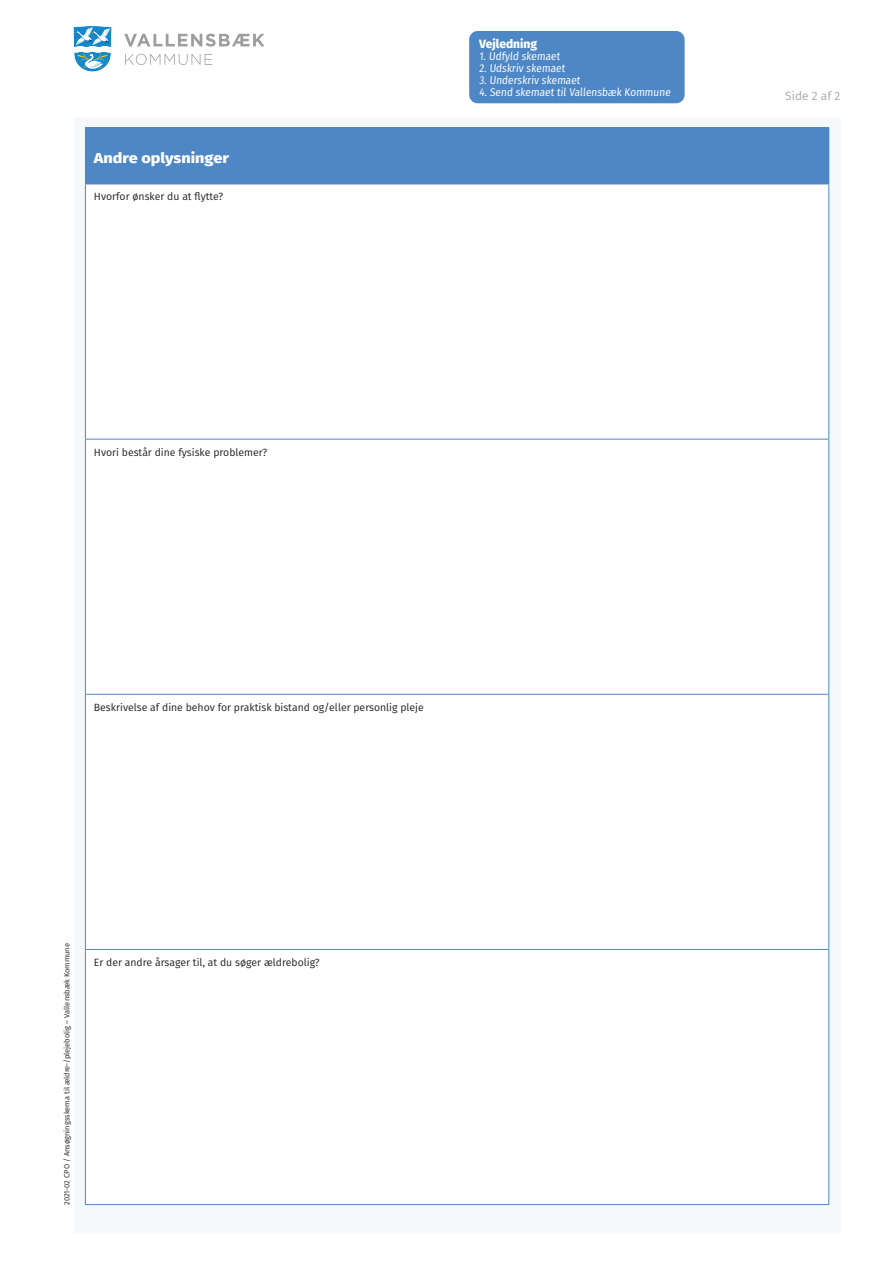
<style>
.page{position:relative;width:893px;height:1263px;background:#fff}
.page>*{position:absolute;margin:0;border:0;box-sizing:border-box;transform-origin:0 0}
.Skemanavn{font:800 14.4px "Fira Sans";color:#fff;scale:1.12 1}
.t1{font:800 12px "Fira Sans";color:#fff}
.t2{font:12px "Fira Sans";color:#a8a9ad}
.t3{font:11.25px "Fira Sans Condensed";color:#fff}
._008_Ledetekst{font:10.5px "Fira Sans";color:#231f20}
.t4{font:7.5px "Fira Sans";color:#231f20}
</style>
<div class="page">
<svg style="left:74px;top:26px;width:38px;height:46px"></svg>
<svg style="left:124px;top:34px;width:140px;height:13px"></svg>
<svg style="left:125px;top:54px;width:87px;height:11px"></svg>
<div style="left:469px;top:31px;width:216px;height:72px;background:#4e87c6;border-radius:9px"></div>
<div style="left:85px;top:128px;width:744px;height:56px;background:#4e87c6"></div>
<hr style="left:85px;top:184px;width:1px;height:255px;background:#4e87c6">
<hr style="left:85px;top:184px;width:744px;height:1px;background:#4e87c6">
<hr style="left:828px;top:184px;width:1px;height:255px;background:#4e87c6">
<hr style="left:85px;top:439px;width:1px;height:255px;background:#4e87c6">
<hr style="left:85px;top:695px;width:1px;height:254px;background:#4e87c6">
<hr style="left:85px;top:950px;width:1px;height:254px;background:#4e87c6">
<hr style="left:85px;top:439px;width:744px;height:1px;background:#4e87c6">
<hr style="left:828px;top:439px;width:1px;height:255px;background:#4e87c6">
<hr style="left:828px;top:695px;width:1px;height:254px;background:#4e87c6">
<hr style="left:828px;top:950px;width:1px;height:254px;background:#4e87c6">
<hr style="left:85px;top:694px;width:744px;height:1px;background:#4e87c6">
<hr style="left:85px;top:949px;width:744px;height:1px;background:#4e87c6">
<hr style="left:85px;top:1204px;width:744px;height:1px;background:#4e87c6">
<p class="Skemanavn" style="left:94px;top:145px;width:122px">Andre oplysninger</p>
<p class="_008_Ledetekst" style="left:94px;top:189px;width:131px">Hvorfor ønsker du at flytte?</p>
<p class="_008_Ledetekst" style="left:94px;top:444px;width:175px">Hvori består dine fysiske problemer?</p>
<p class="t1" style="left:479px;top:33px;width:59px">Vejledning</p>
<p class="t3" style="left:479px;top:48px;width:84px">1. Udfyld skemaet</p>
<p class="t3" style="left:479px;top:60px;width:89px">2. Udskriv skemaet</p>
<p class="t3" style="left:479px;top:72px;width:104px">3. Underskriv skemaet</p>
<p class="t3" style="left:479px;top:84px;width:194px">4. Send skemaet til Vallensbæk Kommune</p>
<p class="_008_Ledetekst" style="left:94px;top:699px;width:331px">Beskrivelse af dine behov for praktisk bistand og/eller personlig pleje</p>
<p class="t4" style="left:61px;top:1205px;width:263px;rotate:-90deg">2021-02 CPO / Ansøgningsskema til ældre-/plejebolig – Vallensbæk Kommune</p>
<p class="_008_Ledetekst" style="left:94px;top:954px;width:227px">Er der andre årsager til, at du søger ældrebolig?</p>
<p class="t2" style="left:785px;top:87px;width:57px">Side 2 af 2</p>
</div>
